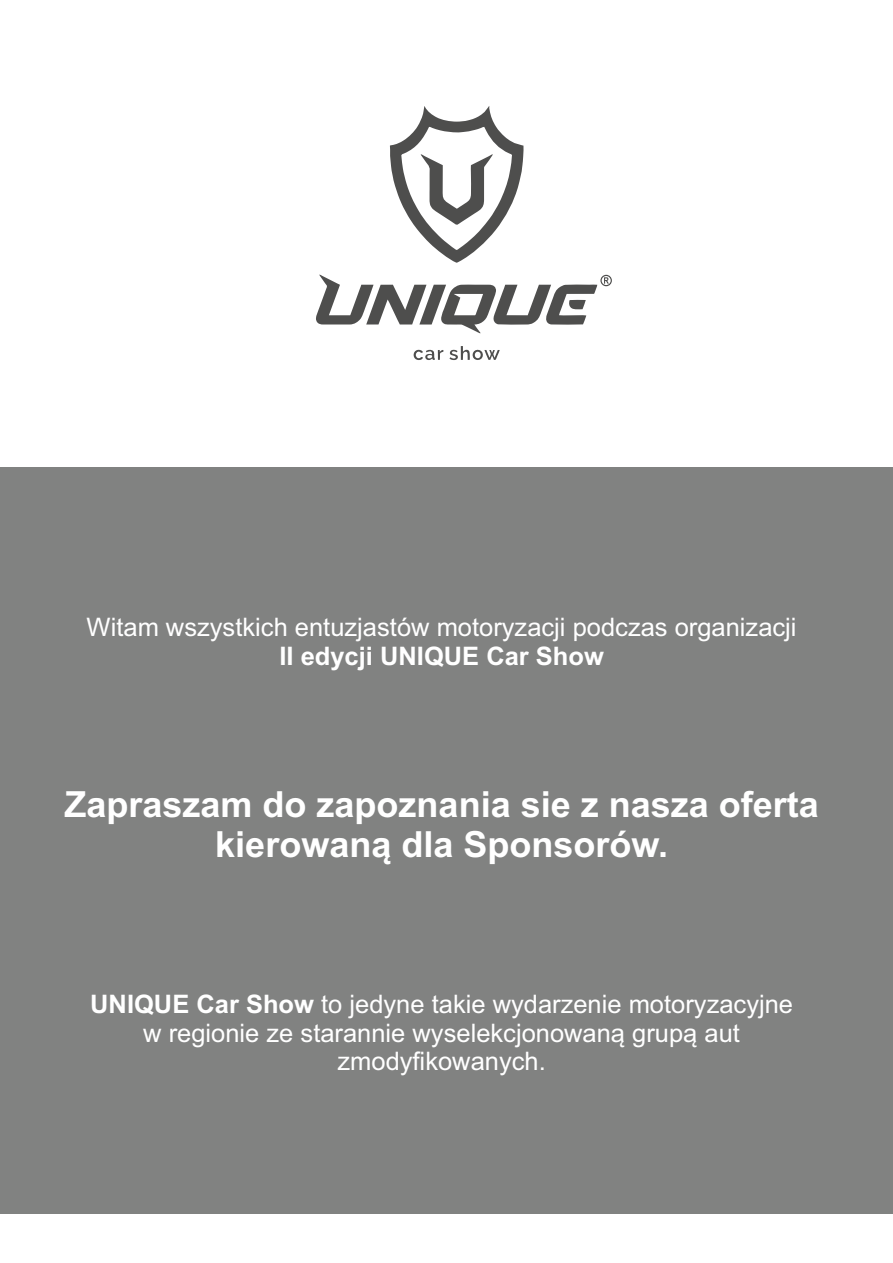
<style>
.page{position:relative;width:893px;height:1263px;background:#fff}
.page>*{position:absolute;margin:0;border:0;box-sizing:border-box;transform-origin:0 0}
.t1{font:700 36px/40.2px "Arial";color:#fff;text-align:center}
.t2{font:25.5px/28.5px "Arial";color:#fff;text-align:center}
.t3{font:700 25.5px "Arial";color:#fff}
.s1{font-weight:700}
</style>
<div class="page">
<div style="left:0;top:467px;width:893px;height:746px;background:#818281"></div>
<svg style="left:390px;top:106px;width:133px;height:157px"></svg>
<svg style="left:449px;top:346px;width:51px;height:14px"></svg>
<svg style="left:414px;top:349px;width:29px;height:11px"></svg>
<svg style="left:316px;top:274px;width:296px;height:60px"></svg>
<p class="t2" style="left:87px;top:615px;width:711px">Witam wszystkich entuzjastów motoryzacji podczas organizacji</p>
<p class="t3" style="left:279px;top:646px;width:326px">II edycji UNIQUE Car Show</p>
<h1 class="t1" style="left:65px;top:787px;width:756px">Zapraszam do zapoznania sie z nasza oferta kierowaną dla Sponsorów.</h1>
<p class="t2" style="left:90px;top:992px;width:704px"><span class="s1">UNIQUE Car Show</span> to jedyne takie wydarzenie motoryzacyjne w regionie ze starannie wyselekcjonowaną grupą aut zmodyfikowanych.</p>
</div>
